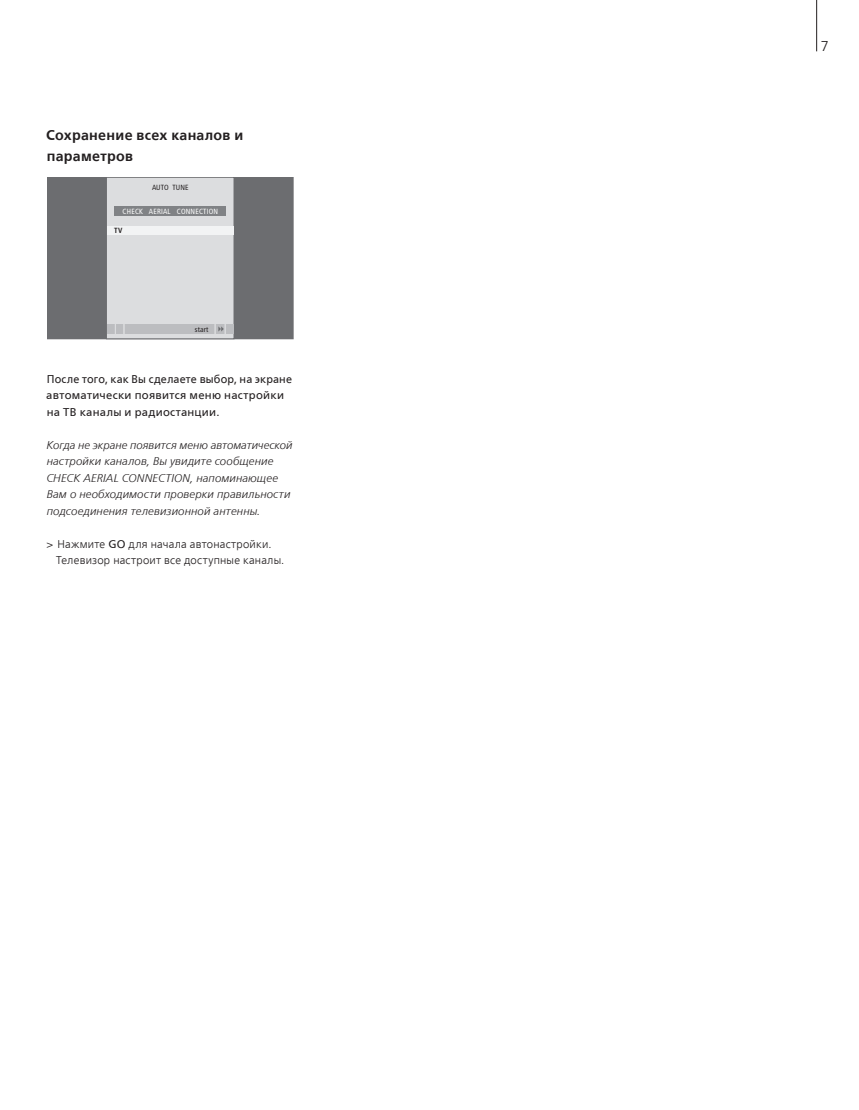
<style>
.page{position:relative;width:859px;height:1110px;background:#fff}
.page>*{position:absolute;margin:0;border:0;box-sizing:border-box;transform-origin:0 0}
.t1{font:700 14.25px/21px "Frutiger LTCYR";letter-spacing:.02em;color:#231f20}
.t2{font:300 14.25px "Frutiger LTCYR";color:#231f20}
.t3{font:italic 300 11.25px/16.5px "Frutiger LTCYR";letter-spacing:.015em;color:#231f20}
.t4{font:11.25px/16.5px "Frutiger LTCYR";letter-spacing:.02em;color:#231f20;scale:.96 1}
.t5{font:300 11.25px/16.5px "Frutiger LTCYR";letter-spacing:.025em;color:#231f20}
.t6{font:condensed 7.5px "Frutiger";letter-spacing:.025em;color:#fff}
.t7{font:condensed 7.5px "Frutiger";letter-spacing:.025em;color:#231f20}
.t8{font:700 condensed 7.5px "Frutiger";color:#231f20}
.s1{font-weight:400}
</style>
<div class="page">
<hr style="left:816px;top:0;width:1px;height:51px;background:#231f20">
<div style="left:47px;top:177px;width:246px;height:162px;background:#6c6d70"></div>
<div style="left:106px;top:177px;width:128px;height:162px;background:#dcdddf"></div>
<div style="left:106px;top:177px;width:128px;height:162px;border:1px solid #6c6d70"></div>
<div style="left:107px;top:324px;width:127px;height:10px;background:#bcbdc0"></div>
<div style="left:114px;top:206px;width:112px;height:10px;background:#808285"></div>
<div style="left:107px;top:226px;width:127px;height:9px;background:#f2f3f4"></div>
<svg style="left:215px;top:324px;width:11px;height:10px"></svg>
<p class="t1" style="left:46px;top:124px;width:199px">Сохранение всех каналов и параметров</p>
<p class="t7" style="left:152px;top:183px;width:38px">AUTO TUNE</p>
<p class="t6" style="left:123px;top:207px;width:97px">CHECK AERIAL CONNECTION</p>
<p class="t8" style="left:114px;top:226px;width:10px">TV</p>
<p class="t7" style="left:195px;top:325px;width:15px">start</p>
<p class="t4" style="left:46px;top:370px;width:257px">После того, как Вы сделаете выбор, на экране автоматически появится меню настройки на ТВ каналы и радиостанции.</p>
<p class="t3" style="left:46px;top:437px;width:248px">Когда не экране появится меню автоматической настройки каналов, Вы увидите сообщение CHECK AERIAL CONNECTION, напоминающее Вам о необходимости проверки правильности подсоединения телевизионной антенны.</p>
<p class="t5" style="left:56px;top:536px;width:230px;text-indent:-10px">&gt; Нажмите <span class="s1">GO</span> для начала автонастройки.<br>Телевизор настроит все доступные каналы.</p>
<p class="t2" style="left:821px;top:39px;width:9px">7</p>
</div>
